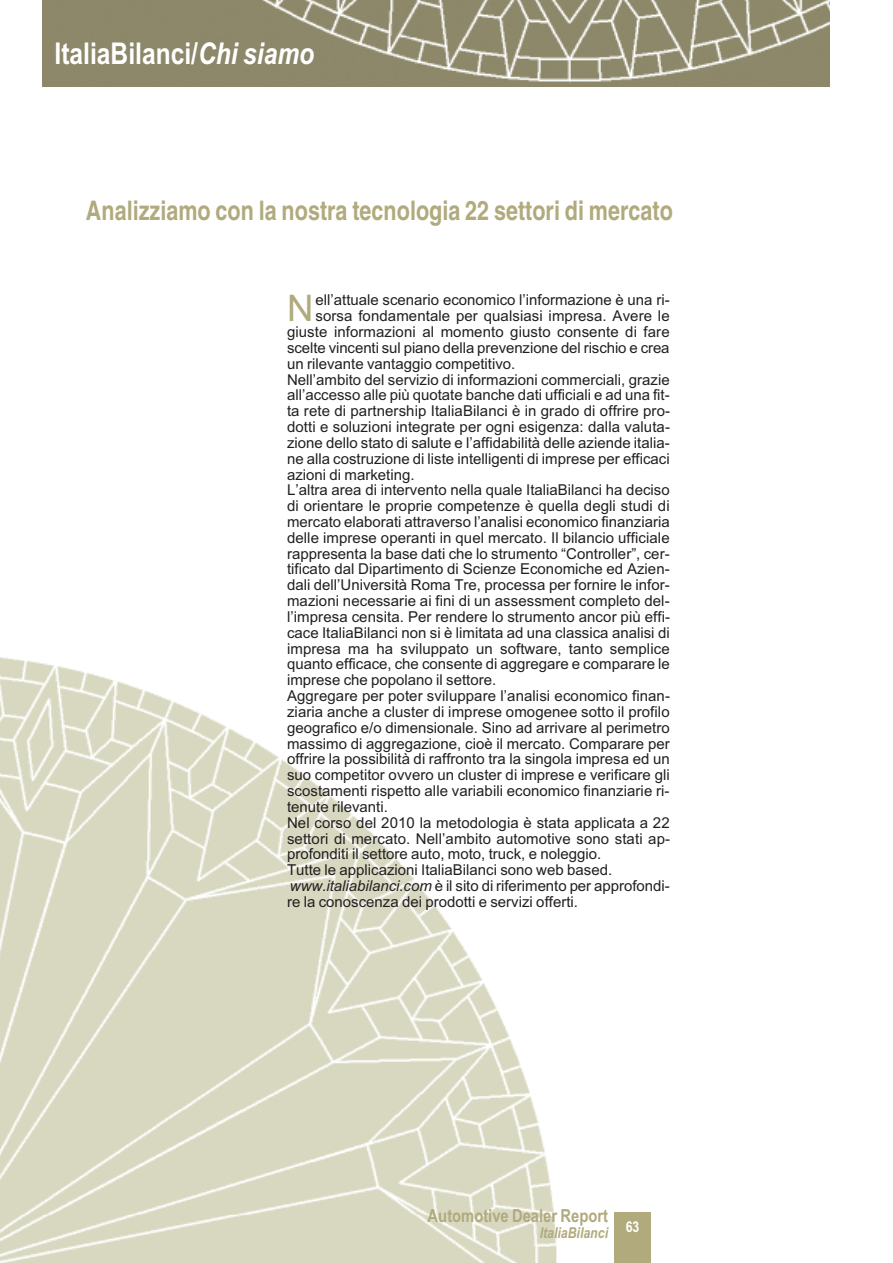
<style>
.page{position:relative;width:893px;height:1263px;background:#fff}
.page>*{position:absolute;margin:0;border:0;box-sizing:border-box;transform-origin:0 0}
.t1{font:36.75px "Arial";color:#b1aa7d}
.t2{font:700 30px "Arial Narrow";color:#fff}
.t3{font:700 27px "Helvetica";color:#b1aa7d;scale:.8 1}
.t4{font:700 18px "Arial Narrow";color:#b1aa7d}
.t5{font:15px "Arial";color:#231f20}
.t6{font:italic 700 15px "Arial Narrow";color:#b1aa7d}
.t7{font:700 15px "Arial Narrow";color:#fff}
.s1{font-style:italic}
</style>
<div class="page">
<img style="left:0;top:657px;width:557px;height:606px">
<img style="left:43px;top:0;width:786px;height:86px">
<div style="left:614px;top:1212px;width:37px;height:51px;background:#b1aa7d"></div>
<p class="t2" style="left:55px;top:36px;width:261px">ItaliaBilanci/<span class="s1">Chi siamo</span></p>
<p class="t3" style="left:86px;top:200px;width:735px">Analizziamo con la nostra tecnologia 22 settori di mercato</p>
<p class="t1" style="left:287px;top:287px;width:28px">N</p>
<p class="t5" style="left:316px;top:291px;width:356px">ell’attuale scenario economico l’informazione è una ri-</p>
<p class="t5" style="left:316px;top:307px;width:356px">sorsa fondamentale per qualsiasi impresa. Avere le</p>
<p class="t5" style="left:287px;top:323px;width:384px">giuste informazioni al momento giusto consente di fare</p>
<p class="t5" style="left:287px;top:339px;width:384px">scelte vincenti sul piano della prevenzione del rischio e crea</p>
<p class="t5" style="left:287px;top:355px;width:230px">un rilevante vantaggio competitivo.</p>
<p class="t5" style="left:287px;top:371px;width:384px">Nell’ambito del servizio di informazioni commerciali, grazie</p>
<p class="t5" style="left:287px;top:386px;width:384px">all’accesso alle più quotate banche dati ufficiali e ad una fit-</p>
<p class="t5" style="left:287px;top:402px;width:385px">ta rete di partnership ItaliaBilanci è in grado di offrire pro-</p>
<p class="t5" style="left:287px;top:418px;width:385px">dotti e soluzioni integrate per ogni esigenza: dalla valuta-</p>
<p class="t5" style="left:287px;top:434px;width:384px">zione dello stato di salute e l’affidabilità delle aziende italia-</p>
<p class="t5" style="left:287px;top:450px;width:384px">ne alla costruzione di liste intelligenti di imprese per efficaci</p>
<p class="t5" style="left:287px;top:465px;width:129px">azioni di marketing.</p>
<p class="t5" style="left:287px;top:481px;width:384px">L’altra area di intervento nella quale ItaliaBilanci ha deciso</p>
<p class="t5" style="left:287px;top:497px;width:384px">di orientare le proprie competenze è quella degli studi di</p>
<p class="t5" style="left:287px;top:513px;width:384px">mercato elaborati attraverso l’analisi economico finanziaria</p>
<p class="t5" style="left:287px;top:529px;width:384px">delle imprese operanti in quel mercato. Il bilancio ufficiale</p>
<p class="t5" style="left:287px;top:545px;width:384px">rappresenta la base dati che lo strumento “Controller”, cer-</p>
<p class="t5" style="left:287px;top:560px;width:384px">tificato dal Dipartimento di Scienze Economiche ed Azien-</p>
<p class="t5" style="left:287px;top:576px;width:384px">dali dell’Università Roma Tre, processa per fornire le infor-</p>
<p class="t5" style="left:287px;top:592px;width:384px">mazioni necessarie ai fini di un assessment completo del-</p>
<p class="t5" style="left:287px;top:608px;width:385px">l’impresa censita. Per rendere lo strumento ancor più effi-</p>
<p class="t5" style="left:287px;top:624px;width:384px">cace ItaliaBilanci non si è limitata ad una classica analisi di</p>
<p class="t5" style="left:287px;top:640px;width:384px">impresa ma ha sviluppato un software, tanto semplice</p>
<p class="t5" style="left:287px;top:655px;width:384px">quanto efficace, che consente di aggregare e comparare le</p>
<p class="t5" style="left:287px;top:671px;width:211px">imprese che popolano il settore.</p>
<p class="t5" style="left:287px;top:687px;width:385px">Aggregare per poter sviluppare l’analisi economico finan-</p>
<p class="t5" style="left:287px;top:703px;width:384px">ziaria anche a cluster di imprese omogenee sotto il profilo</p>
<p class="t5" style="left:287px;top:719px;width:384px">geografico e/o dimensionale. Sino ad arrivare al perimetro</p>
<p class="t5" style="left:287px;top:735px;width:384px">massimo di aggregazione, cioè il mercato. Comparare per</p>
<p class="t5" style="left:287px;top:750px;width:384px">offrire la possibilità di raffronto tra la singola impresa ed un</p>
<p class="t5" style="left:287px;top:766px;width:384px">suo competitor ovvero un cluster di imprese e verificare gli</p>
<p class="t5" style="left:287px;top:782px;width:384px">scostamenti rispetto alle variabili economico finanziarie ri-</p>
<p class="t5" style="left:287px;top:798px;width:102px">tenute rilevanti.</p>
<p class="t5" style="left:287px;top:814px;width:384px">Nel corso del 2010 la metodologia è stata applicata a 22</p>
<p class="t5" style="left:287px;top:829px;width:385px">settori di mercato. Nell’ambito automotive sono stati ap-</p>
<p class="t5" style="left:287px;top:845px;width:316px">profonditi il settore auto, moto, truck, e noleggio.</p>
<p class="t5" style="left:287px;top:861px;width:327px">Tutte le applicazioni ItaliaBilanci sono web based.</p>
<p class="t5" style="left:290px;top:877px;width:381px"><span class="s1">www.italiabilanci.com</span> è il sito di riferimento per approfondi-</p>
<p class="t5" style="left:287px;top:893px;width:292px">re la conoscenza dei prodotti e servizi offerti.</p>
<p class="t4" style="left:428px;top:1205px;width:182px">Automotive Dealer Report</p>
<p class="t6" style="left:540px;top:1223px;width:70px">ItaliaBilanci</p>
<p class="t7" style="left:626px;top:1218px;width:15px">63</p>
</div>
